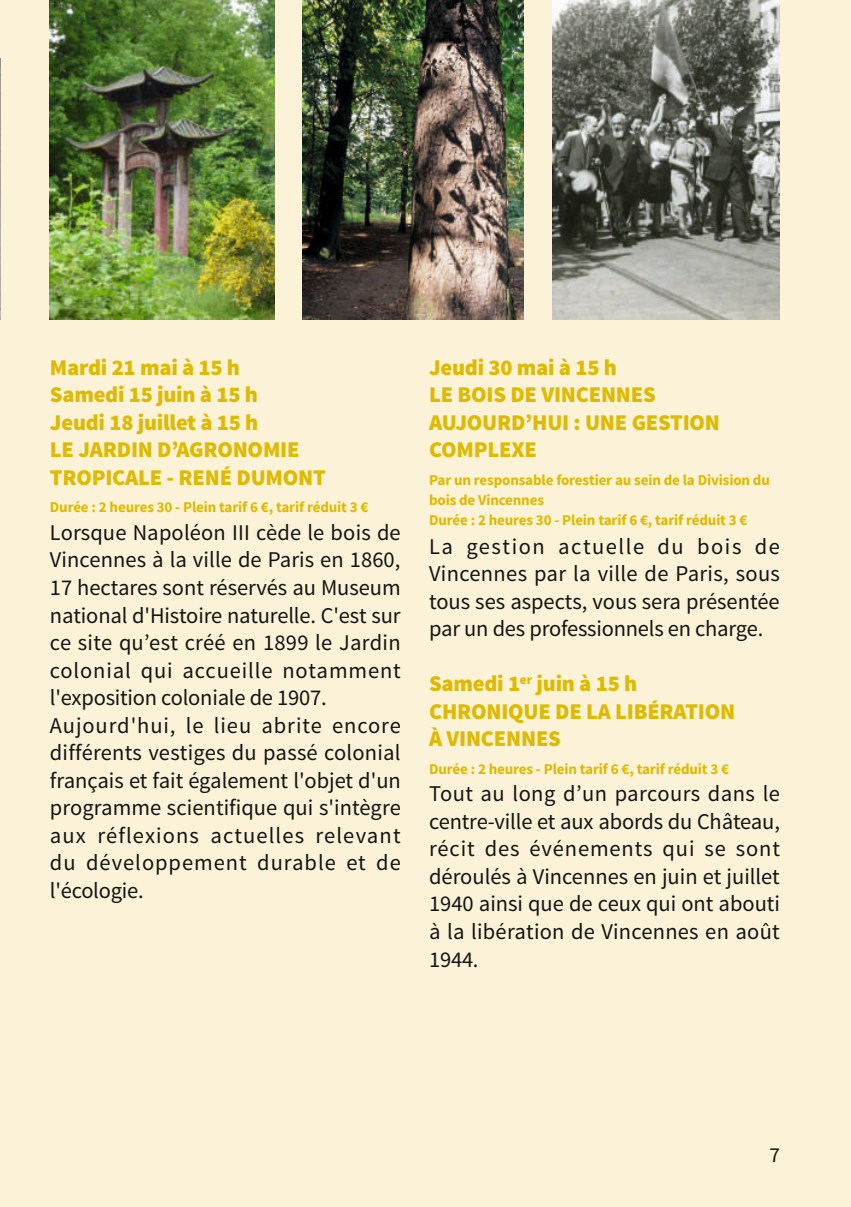
<style>
.page{position:relative;width:851px;height:1207px;background:#fff}
.page>*{position:absolute;margin:0;border:0;box-sizing:border-box;transform-origin:0 0}
.t1{font:22.5px/27.5px "Source Sans Pro";letter-spacing:.005em;color:#131413;text-align:justify}
.t2{font:900 22.5px/27.5px "Source Sans Pro";letter-spacing:-.01em;color:#deba00}
.t3{font:21.25px "Source Sans Pro";color:#131413}
.t4{font:700 15px/20px "Source Sans Pro";letter-spacing:-.01em;color:#deba00}
</style>
<div class="page">
<div style="left:0;top:0;width:851px;height:1206px;background:#fbf2d7"></div>
<img style="left:50px;top:0;width:224px;height:320px">
<img style="left:0;top:59px;width:1px;height:261px">
<img style="left:303px;top:0;width:221px;height:320px">
<img style="left:552px;top:0;width:228px;height:320px">
<p class="t2" style="left:50px;top:354px;width:277px">Mardi 21 mai à 15 h<br>Samedi 15 juin à 15 h<br>Jeudi 18 juillet à 15 h<br>LE JARDIN D’AGRONOMIE<br>TROPICALE - RENÉ DUMONT</p>
<p class="t4" style="left:50px;top:498px;width:320px">Durée : 2 heures 30 - Plein tarif 6 €, tarif réduit 3 €</p>
<p class="t1" style="left:50px;top:519px;width:352px;text-align:left">Lorsque Napoléon III cède le bois de Vincennes à la ville de Paris en 1860, 17 hectares sont réservés au Museum national d'Histoire naturelle. C'est sur ce site qu’est créé en 1899 le Jardin colonial qui accueille notamment l'exposition coloniale de 1907.<br>Aujourd'hui, le lieu abrite encore différents vestiges du passé colonial français et fait également l'objet d'un programme scientifique qui s'intègre aux réflexions actuelles relevant du développement durable et de l'écologie.</p>
<p class="t2" style="left:429px;top:354px;width:292px">Jeudi 30 mai à 15 h<br>LE BOIS DE VINCENNES<br>AUJOURD’HUI : UNE GESTION<br>COMPLEXE</p>
<p class="t4" style="left:429px;top:470px;width:342px">Par un responsable forestier au sein de la Division du bois de Vincennes<br>Durée : 2 heures 30 - Plein tarif 6 €, tarif réduit 3 €</p>
<p class="t1" style="left:429px;top:532px;width:352px">La gestion actuelle du bois de Vincennes par la ville de Paris, sous tous ses aspects, vous sera présentée par un des professionnels en charge.</p>
<p class="t2" style="left:429px;top:671px;width:308px">Samedi 1<sup>er</sup> juin à 15 h<br>CHRONIQUE DE LA LIBÉRATION<br>À VINCENNES</p>
<p class="t4" style="left:429px;top:759px;width:301px">Durée : 2 heures - Plein tarif 6 €, tarif réduit 3 €</p>
<p class="t1" style="left:429px;top:780px;width:352px">Tout au long d’un parcours dans le centre-ville et aux abords du Château, récit des événements qui se sont déroulés à Vincennes en juin et juillet 1940 ainsi que de ceux qui ont abouti à la libération de Vincennes en août 1944.</p>
<p class="t3" style="left:769px;top:1141px;width:12px">7</p>
</div>
